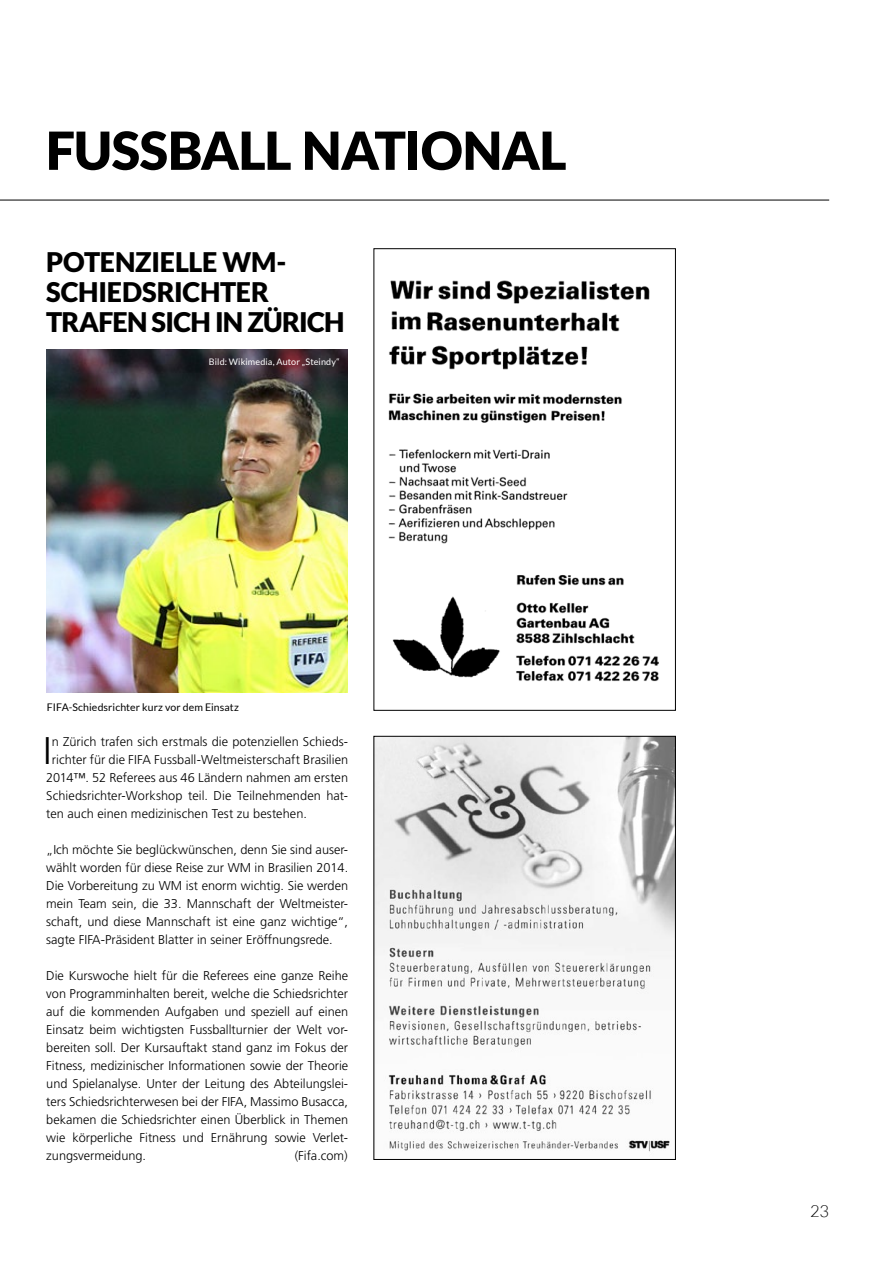
<style>
.page{position:relative;width:893px;height:1263px;background:#fff}
.page>*{position:absolute;margin:0;border:0;box-sizing:border-box;transform-origin:0 0}
.t1{font:900 52.5px "Lato";letter-spacing:-.015em;color:#000}
.t2{font:300 38.55px "Frutiger LT";color:#000}
.t3{font:900 27px "Lato";letter-spacing:-.015em;color:#000}
.t4{font:300 16.5px "Lato";color:#000}
.t5{font:300 12.75px/18px "Frutiger";color:#000;text-align:justify}
.t6{font:300 12.75px "Frutiger LT";letter-spacing:.005em;color:#000}
.t7{font:10.5px "Lato";letter-spacing:.01em;color:#000}
.t8{font:9px "Lato";letter-spacing:.015em;color:#fff}
</style>
<div class="page">
<hr style="left:0;top:200px;width:829px;height:1px;background:#000">
<img style="left:46px;top:349px;width:302px;height:343px">
<img style="left:376px;top:738px;width:298px;height:414px">
<div style="left:374px;top:736px;width:302px;height:424px;border:1px solid #000"></div>
<img style="left:388px;top:280px;width:271px;height:402px">
<div style="left:374px;top:248px;width:302px;height:462px;border:1px solid #000"></div>
<h1 class="t1" style="left:46px;top:120px;width:61px">FUSSB</h1>
<h1 class="t1" style="left:201px;top:120px;width:368px">ALL NATIONAL</h1>
<h3 class="t3" style="left:46px;top:246px;width:19px">POTEN</h3>
<h3 class="t3" style="left:135px;top:246px;width:30px">ZIELLE</h3>
<h3 class="t3" style="left:223px;top:246px;width:66px">WM -</h3>
<h3 class="t3" style="left:46px;top:276px;width:49px">SCHIED</h3>
<h3 class="t3" style="left:142px;top:276px;width:76px">SRICHTER</h3>
<h3 class="t3" style="left:46px;top:306px;width:18px">TRAFEN</h3>
<h3 class="t3" style="left:152px;top:306px;width:190px">SICH IN ZÜRICH</h3>
<p class="t8" style="left:209px;top:356px;width:132px">Bild: Wikimedia, Autor „Steindy“</p>
<p class="t7" style="left:47px;top:701px;width:194px">FIFA-Schiedsrichter kurz vor dem Einsatz</p>
<h2 class="t2" style="left:43px;top:728px;width:10px">I</h2>
<p class="t6" style="left:52px;top:734px;width:298px">n Zürich trafen sich erstmals die potenziellen Schieds-</p>
<p class="t6" style="left:52px;top:752px;width:298px">richter für die FIFA Fussball-Weltmeisterschaft Brasilien</p>
<p class="t6" style="left:46px;top:770px;width:303px">2014™. 52 Referees aus 46 Ländern nahmen am ersten</p>
<p class="t6" style="left:46px;top:788px;width:303px">Schiedsrichter-Workshop teil. Die Teilnehmenden hat-</p>
<p class="t6" style="left:46px;top:806px;width:262px">ten auch einen medizinischen Test zu bestehen.</p>
<p class="t5" style="left:46px;top:840px;width:303px">„Ich möchte Sie beglückwünschen, denn Sie sind auser&shy;wählt worden für diese Reise zur WM in Brasilien 2014.<br>Die Vorbereitung zu WM ist enorm wichtig. Sie werden mein Team sein, die 33. Mannschaft der Weltmeister&shy;schaft, und diese Mannschaft ist eine ganz wichtige“, sagte FIFA-Präsident Blatter in seiner Eröffnungsrede.</p>
<p class="t5" style="left:46px;top:966px;width:303px">Die Kurswoche hielt für die Referees eine ganze Reihe von Programminhalten bereit, welche die Schiedsrichter auf die kommenden Aufgaben und speziell auf einen Einsatz beim wichtigsten Fussballturnier der Welt vor&shy;bereiten soll. Der Kursauftakt stand ganz im Fokus der Fitness, medizinischer Informationen sowie der Theorie und Spielanalyse. U nter der Leitung des Abteilungslei&shy;ters Schiedsrichterwesen bei der FIFA, Massimo Busacca, bekamen die Schiedsrichter einen Ü berblick in Themen wie körperliche Fitness und Ernährung sowie Verlet&shy;zungsvermeidung.</p>
<p class="t5" style="left:295px;top:1146px;width:55px">(Fifa.com)</p>
<p class="t4" style="left:810px;top:1202px;width:21px">23</p>
</div>
